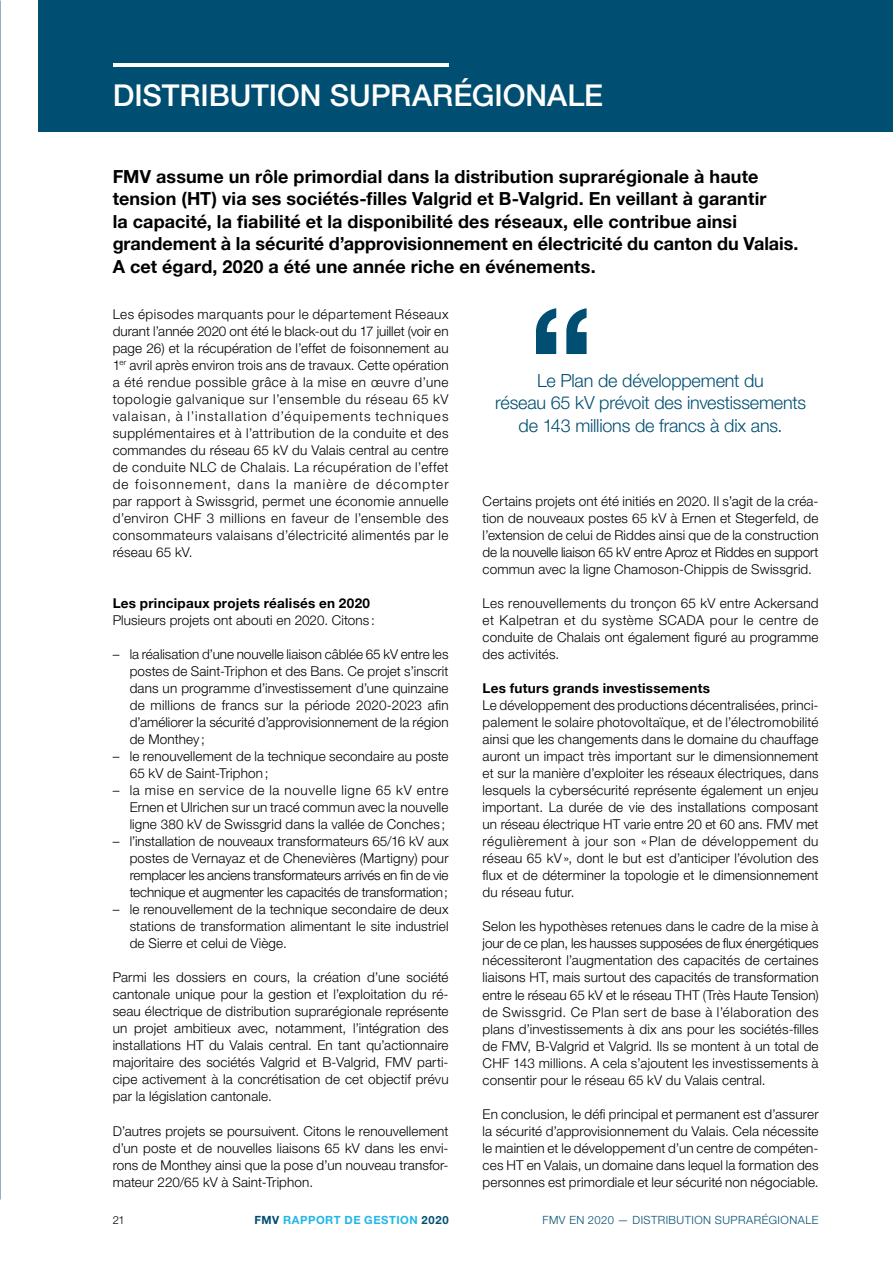
<style>
.page{position:relative;width:893px;height:1263px;background:#fff}
.page>*{position:absolute;margin:0;border:0;box-sizing:border-box;transform-origin:0 0}
.t1{font:700 142.5px "Helvetica Neue LT Pro";color:#004f72}
.t2{font:500 30px "Helvetica Neue LT Pro";letter-spacing:-.005em;color:#fff}
.t3{font:700 18px/22.5px "Helvetica Neue LT Pro";letter-spacing:.005em;color:#000}
.t4{font:300 18px/22.5px "Helvetica Neue LT Pro";letter-spacing:-.01em;color:#004f72;text-align:center}
.t5{font:300 13.5px/17px "Helvetica Neue LT Pro";letter-spacing:.01em;color:#000;text-align:justify}
.t6{font:700 13.5px "Helvetica Neue LT Pro";letter-spacing:.02em;color:#000}
.t7{font:300 11.25px "Helvetica Neue LT Pro";letter-spacing:.04em;color:#004f72}
.t8{font:700 11.25px "Helvetica Neue LT Pro";letter-spacing:.045em;color:#22b7e9}
.t9{font:300 11.25px "Helvetica Neue LT Pro";color:#000}
.s1{color:#004f72}
</style>
<div class="page">
<div style="left:38px;top:0;width:855px;height:132px;background:#004f72"></div>
<hr style="left:113px;top:64px;width:336px;height:3px;background:#fff">
<h2 class="t2" style="left:113px;top:78px;width:492px">DISTRIBUTION SUPRARÉGIONALE</h2>
<p class="t3" style="left:113px;top:165px;width:687px">FMV assume un rôle primordial dans la distribution suprarégionale à haute tension (HT) via ses sociétés-filles Valgrid et B-Valgrid. En veillant à garantir<br>la capacité, la fiabilité et la disponibilité des réseaux, elle contribue ainsi grandement à la sécurité d’approvisionnement en électricité du canton du Valais.<br>A cet égard, 2020 a été une année riche en événements.</p>
<p class="t5" style="left:113px;top:305px;width:337px">Les épisodes marquants pour le département Réseaux durant l’année 2020 ont été le black-out du 17 juillet (voir en page 26) et la récupération de l’effet de foisonnement au 1<sup>er</sup> avril après environ trois ans de travaux. Cette opération a été rendue possible grâce à la mise en œuvre d’une topologie galvanique sur l’ensemble du réseau 65 kV valaisan, à l’installation d’équipements techniques supplémentaires et à l’attribution de la conduite et des commandes du réseau 65 kV du Valais central au centre de conduite NLC de Chalais. La récupération de l’effet de foisonnement, dans la manière de décompter par rapport à Swissgrid, permet une économie annuelle d’environ CHF 3 millions en faveur de l’ensemble des consommateurs valaisans d’électricité alimentés par le réseau 65 kV.</p>
<p class="t6" style="left:113px;top:595px;width:259px">Les principaux projets réalisés en 2020</p>
<p class="t5" style="left:113px;top:612px;width:264px">Plusieurs projets ont abouti en 2020. Citons :</p>
<p class="t5" style="left:130px;top:646px;width:320px;text-indent:-17px">– la réalisation d’une nouvelle liaison câblée 65 kV entre les postes de Saint-Triphon et des Bans. Ce projet s’inscrit dans un programme d’investissement d’une quinzaine de millions de francs sur la période 2020-2023 afin d’améliorer la sécurité d’approvisionnement de la région de Monthey ;</p>
<p class="t5" style="left:130px;top:748px;width:320px;text-indent:-17px">– le renouvellement de la technique secondaire au poste<br>65 kV de Saint-Triphon;</p>
<p class="t5" style="left:130px;top:782px;width:320px;text-indent:-17px">– la mise en service de la nouvelle ligne 65 kV entre Ernen et Ulrichen sur un tracé commun avec la nouvelle ligne 380 kV de Swissgrid dans la vallée de Conches ;</p>
<p class="t5" style="left:130px;top:833px;width:320px;text-indent:-17px">– l’installation de nouveaux transformateurs 65/16 kV aux postes de Vernayaz et de Chenevières (Martigny) pour remplacer les anciens transformateurs arrivés en fin de vie technique et augmenter les capacités de transformation;</p>
<p class="t5" style="left:130px;top:901px;width:320px;text-indent:-17px">– le renouvellement de la technique secondaire de deux stations de transformation alimentant le site industriel de Sierre et celui de Viège.</p>
<p class="t5" style="left:113px;top:969px;width:337px">Parmi les dossiers en cours, la création d’une société cantonale unique pour la gestion et l’exploitation du ré&shy;seau électrique de distribution suprarégionale représente un projet ambitieux avec, notamment, l’intégration des installations HT du Valais central. En tant qu’actionnaire majoritaire des sociétés Valgrid et B-Valgrid, FMV parti&shy;cipe activement à la concrétisation de cet objectif prévu par la législation cantonale.</p>
<p class="t5" style="left:113px;top:1122px;width:337px">D’autres projets se poursuivent. Citons le renouvellement d’un poste et de nouvelles liaisons 65 kV dans les envi&shy;rons de Monthey ainsi que la pose d’un nouveau transfor&shy;mateur 220/65 kV à Saint-Triphon.</p>
<p class="t9" style="left:113px;top:1213px;width:14px">21</p>
<p class="t8" style="left:254px;top:1213px;width:196px"><span class="s1">FMV</span> RAPPORT DE GESTION <span class="s1">2020</span></p>
<h1 class="t1" style="left:528px;top:271px;width:67px">“</h1>
<h3 class="t4" style="left:495px;top:369px;width:312px">Le Plan de développement du<br>réseau 65 kV prévoit des investissements de 143 millions de francs à dix ans.</h3>
<p class="t5" style="left:483px;top:493px;width:337px">Certains projets ont été initiés en 2020. Il s’agit de la créa&shy;tion de nouveaux postes 65 kV à Ernen et Stegerfeld, de l’extension de celui de Riddes ainsi que de la construction de la nouvelle liaison 65 kV entre Aproz et Riddes en support commun avec la ligne Chamoson-Chippis de Swissgrid.</p>
<p class="t5" style="left:483px;top:595px;width:337px">Les renouvellements du tronçon 65 kV entre Ackersand et Kalpetran et du système SCADA pour le centre de conduite de Chalais ont également figuré au programme des activités.</p>
<p class="t6" style="left:483px;top:680px;width:229px">Les futurs grands investissements</p>
<p class="t5" style="left:483px;top:697px;width:337px">Le développement des productions décentralisées, princi&shy;palement le solaire photovoltaïque, et de l’électromobilité ainsi que les changements dans le domaine du chauffage auront un impact très important sur le dimensionnement et sur la manière d’exploiter les réseaux électriques, dans lesquels la cybersécurité représente également un enjeu important. La durée de vie des installations composant un réseau électrique HT varie entre 20 et 60 ans. FMV met régulièrement à jour son « Plan de développement du réseau 65 kV», dont le but est d’anticiper l’évolution des flux et de déterminer la topologie et le dimensionnement du réseau futur.</p>
<p class="t5" style="left:483px;top:918px;width:337px">Selon les hypothèses retenues dans le cadre de la mise à jour de ce plan, les hausses supposées de flux énergétiques nécessiteront l’augmentation des capacités de certaines liaisons HT, mais surtout des capacités de transformation entre le réseau 65 kV et le réseau THT (Très Haute Tension) de Swissgrid. Ce Plan sert de base à l’élaboration des plans d’investissements à dix ans pour les sociétés-filles de FMV, B-Valgrid et Valgrid. Ils se montent à un total de CHF 143 millions. A cela s’ajoutent les investissements à consentir pour le réseau 65 kV du Valais central.</p>
<p class="t5" style="left:483px;top:1105px;width:337px">En conclusion, le défi principal et permanent est d’assurer la sécurité d’approvisionnement du Valais. Cela nécessite le maintien et le développement d’un centre de compéten&shy;ces HT en Valais, un domaine dans lequel la formation des personnes est primordiale et leur sécurité non négociable.</p>
<p class="t7" style="left:543px;top:1213px;width:277px">FMV EN 2020 — DISTRIBUTION SUPRARÉGIONALE</p>
</div>
